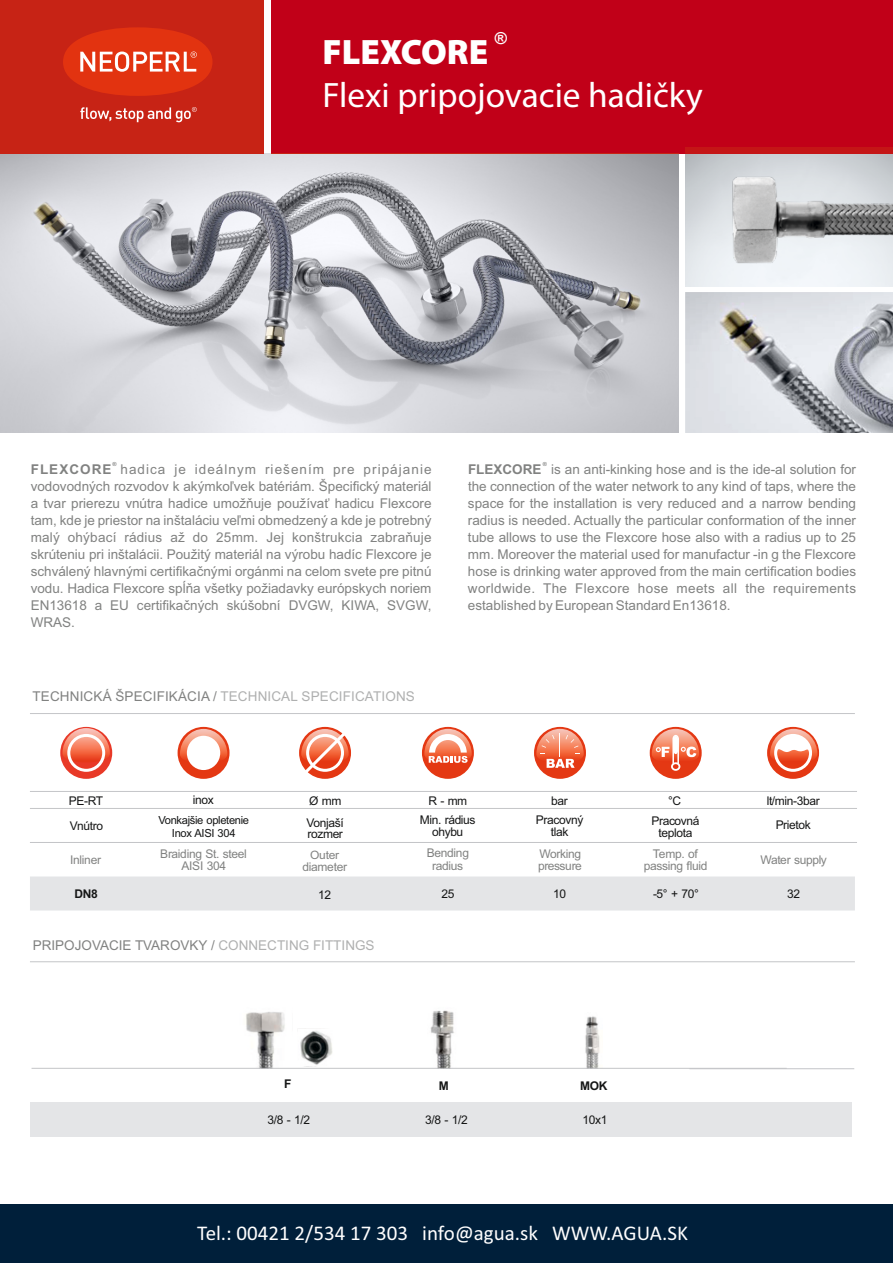
<style>
.page{position:relative;width:893px;height:1263px;background:#fff}
.page>*{position:absolute;margin:0;border:0;box-sizing:border-box;transform-origin:0 0}
.t1{font:35.4px "Myriad Pro";color:#fff}
.t2{font:900 35.4px "Myriad Pro";color:#fff}
.t3{font:21px "Calibri";color:#fff}
.t4{font:700 16.5px "Arial";color:#fff}
.t5{font:13.5px/17px "Arial";color:#818281;text-align:justify}
.t6{font:13.5px "Arial";letter-spacing:.01em;color:#afb0b0}
.t7{font:12px/11.1px "Arial";letter-spacing:-.03em;color:#151616;text-align:center}
.t8{font:12px/12px "Arial";letter-spacing:-.025em;color:#818281;text-align:center}
.t9{font:700 12px "Arial";letter-spacing:-.03em;color:#151616}
.t10{font:11.55px "Arial";letter-spacing:-.025em;color:#818281;scale:1.04 1}
.t11{font:11.1px/12.6px "Arial";letter-spacing:-.03em;color:#151616;text-align:center}
.t12{font:700 5.55px "Arial";color:#818281}
.s1{font-weight:700}
.s2{color:#818281}
.s3{color:#afb0b0}
</style>
<div class="page">
<img style="left:0;top:153px;width:679px;height:280px">
<div style="left:299px;top:727px;width:52px;height:52px;background:#e43813;border-radius:50%"></div>
<div style="left:767px;top:727px;width:52px;height:52px;background:#e43813;border-radius:50%"></div>
<div style="left:422px;top:727px;width:52px;height:52px;background:#e43813;border-radius:50%"></div>
<div style="left:534px;top:727px;width:52px;height:52px;background:#e43813;border-radius:50%"></div>
<div style="left:650px;top:727px;width:52px;height:52px;background:#e43813;border-radius:50%"></div>
<div style="left:0;top:1204px;width:893px;height:59px;background:#001f3a"></div>
<div style="left:0;top:0;width:264px;height:153px;background:#c72315"></div>
<img style="left:686px;top:153px;width:207px;height:134px">
<hr style="left:30px;top:713px;width:825px;height:1px;background:#c4c5c8">
<img style="left:685px;top:293px;width:208px;height:140px">
<img style="left:713px;top:158px;width:180px;height:120px">
<div style="left:30px;top:876px;width:825px;height:34px;background:#e4e5e7"></div>
<hr style="left:30px;top:791px;width:827px;height:1px;background:#c4c5c8">
<hr style="left:30px;top:808px;width:827px;height:1px;background:#c4c5c8">
<hr style="left:30px;top:842px;width:827px;height:1px;background:#c4c5c8">
<div style="left:30px;top:1103px;width:821px;height:34px;background:#e4e5e7"></div>
<hr style="left:689px;top:1068px;width:165px;height:1px;background:#c3c5c8">
<img style="left:239px;top:1012px;width:96px;height:56px">
<img style="left:427px;top:1010px;width:31px;height:58px">
<img style="left:580px;top:1016px;width:23px;height:52px">
<div style="left:63px;top:27px;width:149px;height:69px;background:#e23310;border-radius:50%"></div>
<svg style="left:80px;top:52px;width:117px;height:20px"></svg>
<svg style="left:80px;top:107px;width:117px;height:15px"></svg>
<hr style="left:30px;top:961px;width:825px;height:1px;background:#c4c5c8">
<div style="left:271px;top:0;width:622px;height:153px;background:#c10018"></div>
<img style="left:271px;top:153px;width:408px;height:1px">
<img style="left:686px;top:147px;width:207px;height:6px">
<hr style="left:32px;top:1068px;width:755px;height:1px;background:#c4c5c8">
<div style="left:60px;top:727px;width:52px;height:52px;background:#e83927;border-radius:50%"></div>
<svg style="left:63px;top:728px;width:47px;height:44px"></svg>
<div style="left:178px;top:727px;width:52px;height:52px;background:#e43813;border-radius:50%"></div>
<svg style="left:180px;top:729px;width:47px;height:34px"></svg>
<div style="left:187px;top:736px;width:33px;height:34px;background:#fff;border-radius:50%"></div>
<svg style="left:301px;top:729px;width:48px;height:44px"></svg>
<svg style="left:424px;top:729px;width:48px;height:34px"></svg>
<svg style="left:536px;top:729px;width:48px;height:39px"></svg>
<svg style="left:652px;top:729px;width:47px;height:42px"></svg>
<svg style="left:770px;top:729px;width:47px;height:43px"></svg>
<p class="t4" style="left:495px;top:32px;width:14px">®</p>
<h1 class="t2" style="left:323px;top:38px;width:167px">FLEXCORE</h1>
<h1 class="t1" style="left:323px;top:80px;width:382px">Flexi pripojovacie hadičky</h1>
<p class="t12" style="left:113px;top:462px;width:6px">®</p>
<p class="t5" style="left:31px;top:462px;width:402px"><span class="s1">FLEXCORE</span> hadica je ideálnym riešením pre pripájanie vodovodných rozvodov k akýmkoľvek batériám. Špecifický materiál a tvar prierezu vnútra hadice umožňuje používať hadicu Flexcore tam, kde je priestor na inštaláciu veľmi obmedzený a kde je potrebný malý ohýbací rádius až do 25mm. Jej konštrukcia zabraňuje skrúteniu pri inštalácii. Použitý materiál na výrobu hadíc Flexcore je schválený hlavnými certifikačnými orgánmi na celom svete pre pitnú vodu. Hadica Flexcore spĺňa všetky požiadavky európskych noriem EN13618 a EU certifikačných skúšobní DVGW, KIWA, SVGW, WRAS.</p>
<p class="t6" style="left:33px;top:691px;width:384px"><span class="s2">TECHNICKÁ ŠPECIFIKÁCIA /</span> TECHNICAL SPECIFICATIONS</p>
<p class="t12" style="left:543px;top:462px;width:6px">®</p>
<p class="t5" style="left:468px;top:462px;width:390px"><span class="s1">FLEXCORE</span> is an anti-kinking hose and is the ide-al solution for the connection of the water network to any kind of taps, where the space for the installation is very reduced and a narrow bending radius is needed. Actually the particular conformation of the inner tube allows to use the Flexcore hose also with a radius up to 25 mm. Moreover the material used for manufactur -in g the Flexcore hose is drinking water approved from the main certification bodies worldwide. The Flexcore hose meets all the requirements established by European Standard En13618.</p>
<p class="t7" style="left:69px;top:796px;width:36px">PE-RT</p>
<p class="t7" style="left:428px;top:796px;width:40px">R - mm</p>
<p class="t7" style="left:551px;top:796px;width:18px">bar</p>
<p class="t7" style="left:668px;top:796px;width:15px">°C</p>
<p class="t7" style="left:767px;top:796px;width:55px">lt/min-3bar</p>
<p class="t7" style="left:70px;top:821px;width:35px">Vnútro</p>
<p class="t11" style="left:158px;top:815px;width:92px">Vonkajšie opletenie<br>Inox AISI 304</p>
<p class="t7" style="left:651px;top:817px;width:50px">Pracovná teplota</p>
<p class="t7" style="left:776px;top:820px;width:37px">Prietok</p>
<p class="t8" style="left:70px;top:855px;width:32px">Inliner</p>
<p class="t8" style="left:160px;top:849px;width:88px">Braiding St. steel<br>AISI 304</p>
<p class="t8" style="left:427px;top:847px;width:44px;line-height:13px">Bending radius</p>
<p class="t8" style="left:538px;top:849px;width:45px;text-align:left">Working pressure</p>
<p class="t8" style="left:644px;top:849px;width:65px">Temp. of passing fluid</p>
<p class="t7" style="left:193px;top:796px;width:22px">inox</p>
<p class="t7" style="left:309px;top:796px;width:34px">Ø mm</p>
<p class="t7" style="left:420px;top:816px;width:57px">Min. rádius ohybu</p>
<p class="t7" style="left:536px;top:816px;width:49px">Pracovný tlak</p>
<p class="t7" style="left:307px;top:818px;width:39px;text-align:left">Vonjaší rozmer</p>
<p class="t10" style="left:310px;top:851px;width:29px">Outer</p>
<p class="t8" style="left:302px;top:862px;width:46px">diameter</p>
<p class="t8" style="left:760px;top:855px;width:68px">Water supply</p>
<p class="t9" style="left:74px;top:889px;width:25px">DN8</p>
<p class="t7" style="left:441px;top:889px;width:14px">25</p>
<p class="t7" style="left:553px;top:889px;width:14px">10</p>
<p class="t7" style="left:653px;top:889px;width:47px">-5° + 70°</p>
<p class="t7" style="left:787px;top:889px;width:14px">32</p>
<p class="t7" style="left:318px;top:890px;width:14px">12</p>
<p class="t5" style="left:33px;top:938px;width:343px">PRIPOJOVACIE TVAROVKY / <span class="s3">CONNECTING FITTINGS</span></p>
<p class="t9" style="left:284px;top:1079px;width:9px">F</p>
<p class="t9" style="left:439px;top:1081px;width:11px">M</p>
<p class="t9" style="left:580px;top:1081px;width:29px">MOK</p>
<p class="t7" style="left:268px;top:1116px;width:44px">3/8 - 1/2</p>
<p class="t7" style="left:425px;top:1116px;width:44px">3/8 - 1/2</p>
<p class="t7" style="left:582px;top:1116px;width:26px">10x1</p>
<h2 class="t3" style="left:197px;top:1224px;width:492px">Tel.: 00421 2/534 17 303 info@agua.sk WWW.AGUA.SK</h2>
</div>
